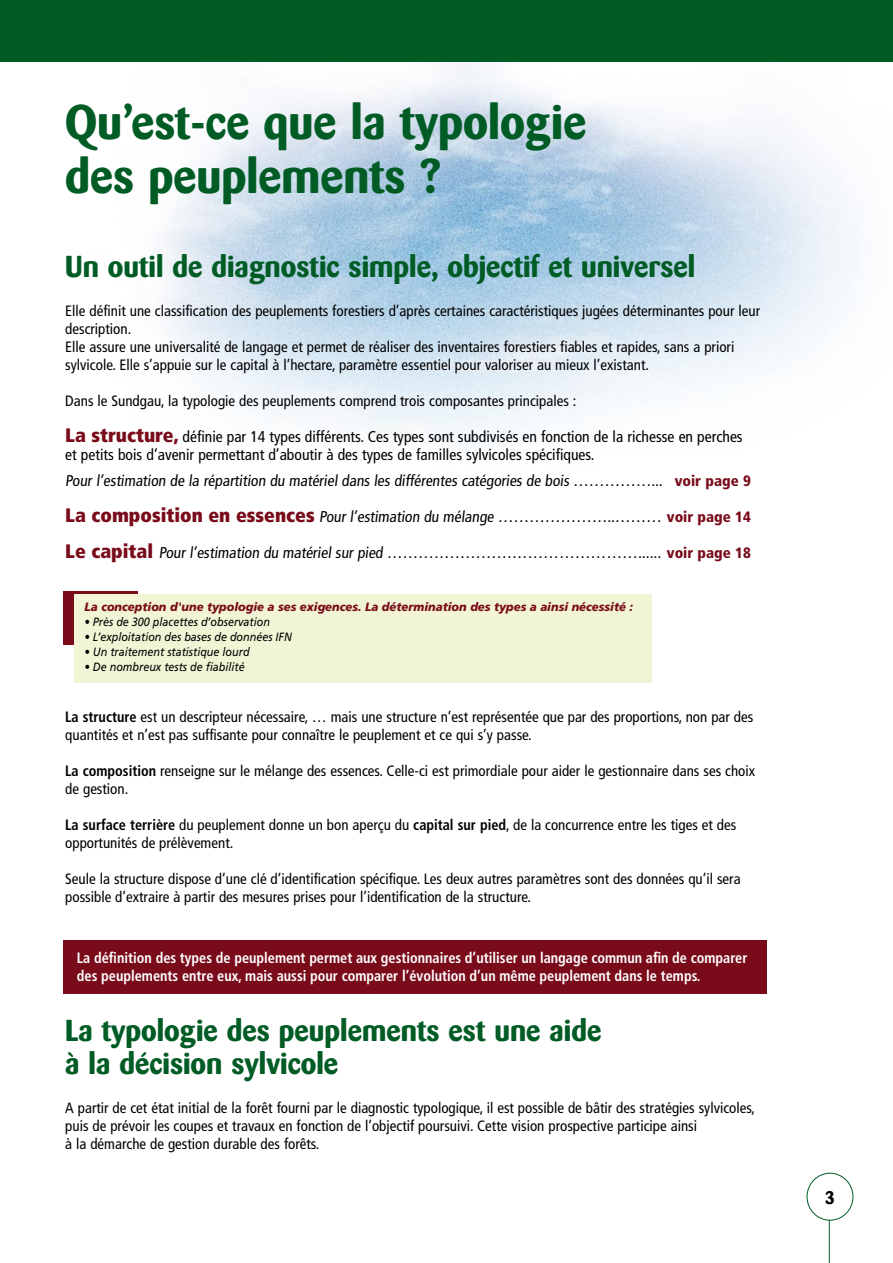
<style>
.page{position:relative;width:893px;height:1263px;background:#fff}
.page>*{position:absolute;margin:0;border:0;box-sizing:border-box;transform-origin:0 0}
.t1{font:700 48px/54px "Barmeno";color:#005c24}
.t2{font:700 30px/33px "Barmeno";color:#005c24}
.t3{font:700 18px "Barmeno";color:#000}
.t4{font:condensed 15.6px/17.9px "Frutiger";color:#000}
.t5{font:condensed 15px/18px "Frutiger";color:#000}
.t6{font:700 condensed 15px/18px "Frutiger";color:#fff;scale:.95 1}
.t7{font:italic 12px "Frutiger";color:#000;scale:.9 1}
.t8{font:italic 900 12px "Frutiger";color:#790b1a;scale:.95 1}
.s1{font-weight:900;font-size:19.5px;color:#790b1a}
.s2{font-weight:900;font-size:15px;color:#790b1a}
.s3{font-weight:700}
</style>
<div class="page">
<img style="left:162px;top:62px;width:695px;height:377px">
<hr style="left:829px;top:1208px;width:1px;height:55px;background:#005c24">
<div style="left:807px;top:1173px;width:46px;height:47px;background:#fff;border-radius:50%"></div>
<div style="left:807px;top:1173px;width:46px;height:47px;border:1px solid #005c24;border-radius:50%"></div>
<div style="left:0;top:0;width:893px;height:62px;background:#005c24"></div>
<div style="left:63px;top:941px;width:703px;height:53px;background:#790b1a"></div>
<div style="left:64px;top:591px;width:74px;height:53px;background:#790b1a"></div>
<div style="left:75px;top:594px;width:577px;height:88px;background:#f2f5d5"></div>
<h1 class="t1" style="left:65px;top:95px;width:522px">Qu’est-ce que la typologie des peuplements ?</h1>
<h2 class="t2" style="left:65px;top:250px;width:632px">Un outil de diagnostic simple, objectif et universel</h2>
<p class="t5" style="left:65px;top:302px;width:696px">Elle définit une classification des peuplements forestiers d’après certaines caractéristiques jugées déterminantes pour leur description.<br>Elle assure une universalité de langage et permet de réaliser des inventaires forestiers fiables et rapides, sans a priori sylvicole. Elle s’appuie sur le capital à l’hectare, paramètre essentiel pour valoriser au mieux l’existant.</p>
<p class="t5" style="left:65px;top:392px;width:513px">Dans le Sundgau, la typologie des peuplements comprend trois composantes principales :</p>
<p class="t4" style="left:65px;top:428px;width:679px"><span class="s1">La structure,</span> définie par 14 types différents. Ces types sont subdivisés en fonction de la richesse en perches et petits bois d’avenir permettant d’aboutir à des types de familles sylvicoles spécifiques.</p>
<p class="t4" style="left:65px;top:471px;width:687px">Pour l’estimation de la répartition du matériel dans les différentes catégories de bois ……………... <span class="s2">voir page 9</span></p>
<p class="t4" style="left:65px;top:507px;width:687px"><span class="s1">La composition en essences</span> Pour l’estimation du mélange …………………..……… <span class="s2">voir page 14</span></p>
<p class="t4" style="left:65px;top:543px;width:687px"><span class="s1">Le capital</span> Pour l’estimation du matériel sur pied …………………………………………...... <span class="s2">voir page 18</span></p>
<p class="t8" style="left:85px;top:599px;width:579px">La conception d'une typologie a ses exigences. La détermination des types a ainsi nécessité :</p>
<p class="t7" style="left:85px;top:614px;width:208px">• Près de 300 placettes d’observation</p>
<p class="t7" style="left:85px;top:629px;width:232px">• L’exploitation des bases de données IFN</p>
<p class="t7" style="left:85px;top:644px;width:185px">• Un traitement statistique lourd</p>
<p class="t7" style="left:85px;top:659px;width:180px">• De nombreux tests de fiabilité</p>
<p class="t5" style="left:65px;top:708px;width:690px"><span class="s3">La structure</span> est un descripteur nécessaire, … mais une structure n’est représentée que par des proportions, non par des quantités et n’est pas suffisante pour connaître le peuplement et ce qui s’y passe.</p>
<p class="t5" style="left:65px;top:762px;width:691px"><span class="s3">La composition</span> renseigne sur le mélange des essences. Celle-ci est primordiale pour aider le gestionnaire dans ses choix de gestion.</p>
<p class="t5" style="left:65px;top:816px;width:673px"><span class="s3">La surface terrière</span> du peuplement donne un bon aperçu du <span class="s3">capital sur pied</span>, de la concurrence entre les tiges et des opportunités de prélèvement.</p>
<p class="t5" style="left:65px;top:870px;width:677px">Seule la structure dispose d’une clé d’identification spécifique. Les deux autres paramètres sont des données qu’il sera possible d’extraire à partir des mesures prises pour l’identification de la structure.</p>
<p class="t6" style="left:77px;top:949px;width:707px">La définition des types de peuplement permet aux gestionnaires d’utiliser un langage commun afin de comparer des peuplements entre eux, mais aussi pour comparer l’évolution d’un même peuplement dans le temps.</p>
<h2 class="t2" style="left:65px;top:1014px;width:538px">La typologie des peuplements est une aide à la décision sylvicole</h2>
<p class="t5" style="left:65px;top:1099px;width:691px">A partir de cet état initial de la forêt fourni par le diagnostic typologique, il est possible de bâtir des stratégies sylvicoles, puis de prévoir les coupes et travaux en fonction de l’objectif poursuivi. Cette vision prospective participe ainsi<br>à la démarche de gestion durable des forêts.</p>
<p class="t3" style="left:825px;top:1187px;width:11px">3</p>
</div>
